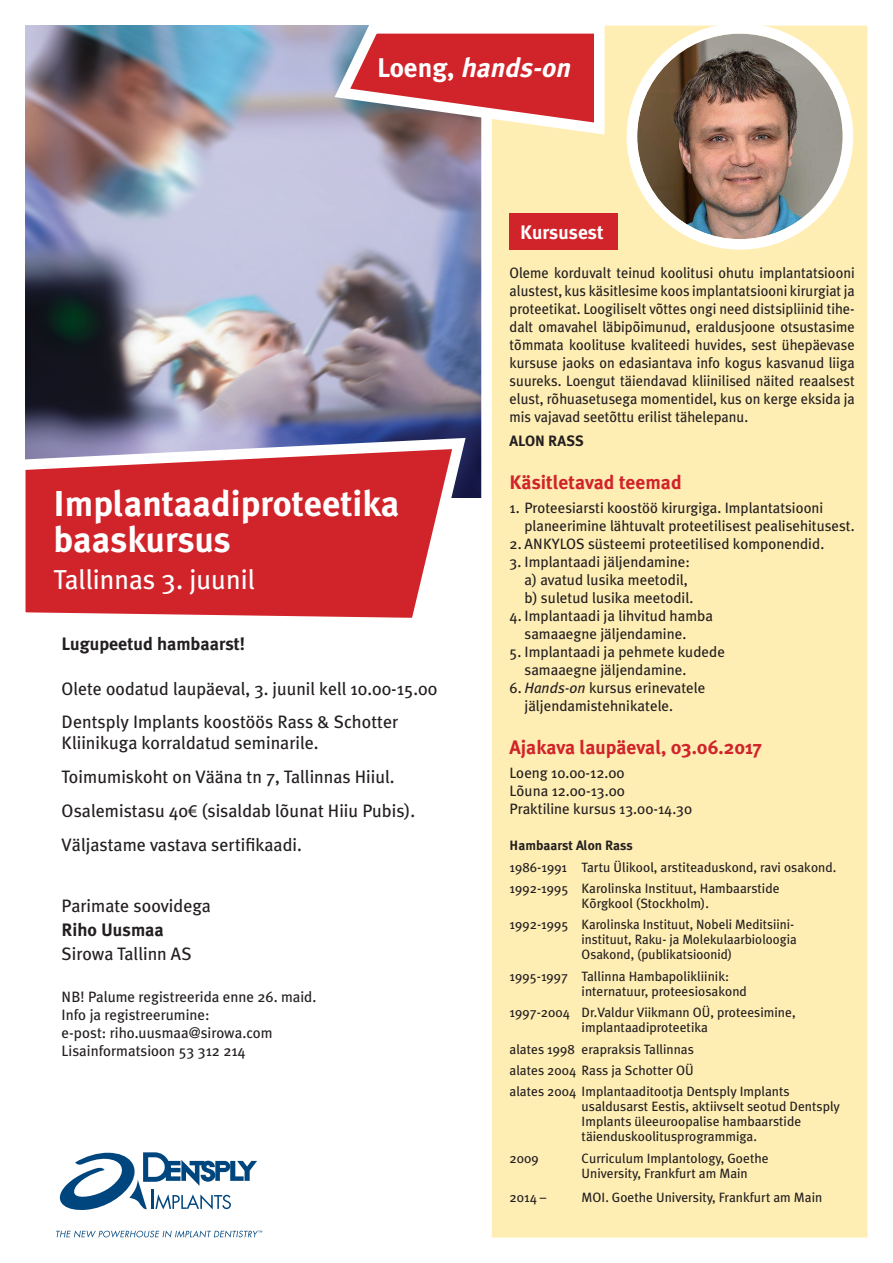
<style>
.page{position:relative;width:893px;height:1263px;background:#fff}
.page>*{position:absolute;margin:0;border:0;box-sizing:border-box;transform-origin:0 0}
.t1{font:700 36px/36px "Meta Plus";color:#fff}
.t2{font:27.3px "Meta Plus";color:#fff}
.Paragraph_Style_2{font:italic 700 27px "Meta Plus";color:#fff}
.Paragraph_Style_1{font:700 19.5px "Meta Plus";color:#d1232a}
.Paragraph_Style_1-2{font:700 19.5px "Meta Plus";color:#fff}
.t3{font:18px/21px "Meta Plus";color:#231f20}
.t4{font:700 18px "Meta Plus";color:#231f20}
.t5{font:15px/18px "Meta Plus";color:#231f20}
.t6{font:15px/18px "Meta Plus";color:#231f20;text-align:justify;scale:.96 1}
.t7{font:700 15px "Meta Plus";color:#231f20}
.t8{font:13.5px/15px "Meta Plus";color:#231f20}
.t9{font:700 13.5px "Meta Plus";color:#231f20}
.t10{font:italic 4.5px "Futura Std";color:#00467e}
.s1{font-style:normal}
.s2{font-family:"Myriad Pro"}
.s3{font-style:italic}
</style>
<div class="page">
<img style="left:26px;top:26px;width:450px;height:472px">
<svg style="left:25px;top:431px;width:447px;height:187px;background:#cd4a54"></svg>
<div style="left:476px;top:25px;width:392px;height:1213px;background:#ffeeb4"></div>
<div style="left:510px;top:214px;width:108px;height:36px;background:#d1232a"></div>
<img style="left:637px;top:34px;width:206px;height:205px;border-radius:103px">
<div style="left:627px;top:23px;width:226px;height:227px;border:10px solid #fff;border-radius:50%"></div>
<svg style="left:60px;top:1152px;width:197px;height:58px"></svg>
<svg style="left:56px;top:1230px;width:202px;height:7px"></svg>
<svg style="left:327px;top:25px;width:284px;height:116px"></svg>
<p class="Paragraph_Style_2" style="left:377px;top:52px;width:201px"><span class="s1">Lo e n g,</span> hands-on</p>
<p class="t1" style="left:54px;top:485px;width:347px">Implantaadiproteetika baaskursus</p>
<p class="t2" style="left:54px;top:563px;width:203px">Tallinnas 3. juunil</p>
<p class="t4" style="left:62px;top:633px;width:185px">Lugupeetud hambaarst!</p>
<p class="t3" style="left:62px;top:678px;width:377px">Olete oodatud laupäeval, 3. juunil kell 10.00-15.00</p>
<p class="t3" style="left:62px;top:711px;width:338px">Dentsply Implants koostöös Rass &amp; Schotter<br>Kliinikuga korraldatud seminarile.</p>
<p class="t3" style="left:62px;top:766px;width:335px">Toimumiskoht on Vääna tn 7, Tallinnas Hiiul.</p>
<p class="t3" style="left:62px;top:800px;width:355px">Osalemistasu 40<span class="s2">€</span> (sisaldab lõunat Hiiu Pubis).</p>
<p class="t3" style="left:62px;top:834px;width:242px">Väljastame vastava sertifikaadi.</p>
<p class="t3" style="left:62px;top:895px;width:151px">Parimate soovidega</p>
<p class="t4" style="left:62px;top:919px;width:104px">Riho Uusmaa</p>
<p class="t3" style="left:62px;top:943px;width:132px">Sirowa Tallinn AS</p>
<p class="t5" style="left:62px;top:987px;width:256px">NB! Palume registreerida enne 26. maid.</p>
<p class="t5" style="left:62px;top:1005px;width:150px">Info ja registreerumine:</p>
<p class="t5" style="left:62px;top:1023px;width:213px">e-post: riho.uusmaa@sirowa.com</p>
<p class="t5" style="left:62px;top:1041px;width:185px">Lisainformatsioon 53 312 214</p>
<p class="t10" style="left:258px;top:1230px;width:6px">™</p>
<p class="Paragraph_Style_1-2" style="left:520px;top:221px;width:85px">Kursusest</p>
<p class="t6" style="left:510px;top:264px;width:361px">Oleme korduvalt teinud koolitusi ohutu implantatsiooni alustest, kus käsitlesime koos implantatsiooni kirurgiat ja proteetikat. Loogiliselt võttes ongi need distsipliinid tihe&shy;dalt omavahel läbipõimunud, eraldusjoone otsustasime tõmmata koolituse kvaliteedi huvides, sest ühepäevase kursuse jaoks on edasiantava info kogus kasvanud liiga suureks. Loengut täiendavad kliinilised näited reaalsest elust, rõhuasetusega momentidel, kus on kerge eksida ja mis vajavad seetõttu erilist tähelepanu.</p>
<p class="t7" style="left:510px;top:432px;width:76px">ALON RASS</p>
<p class="Paragraph_Style_1" style="left:510px;top:471px;width:174px">Käsitletavad teemad</p>
<p class="t5" style="left:524px;top:499px;width:332px;text-indent:-15px">1. Proteesiarsti koostöö kirurgiga. Implantatsiooni planeerimine lähtuvalt proteetilisest pealisehitusest.</p>
<p class="t5" style="left:510px;top:535px;width:316px">2. ANKYLOS süsteemi proteetilised komponendid.</p>
<p class="t5" style="left:524px;top:553px;width:170px;text-indent:-15px">3. Implantaadi jäljendamine: a) avatud lusika meetodil, b) suletud lusika meetodil.</p>
<p class="t5" style="left:524px;top:607px;width:190px;text-indent:-15px">4. Implantaadi ja lihvitud hamba samaaegne jäljendamine.</p>
<p class="t5" style="left:524px;top:643px;width:202px;text-indent:-15px">5. Implantaadi ja pehmete kudede samaaegne jäljendamine.</p>
<p class="t5" style="left:524px;top:679px;width:182px;text-indent:-15px">6. <span class="s3">Hands-on</span> kursus erinevatele jäljendamistehnikatele.</p>
<p class="Paragraph_Style_1" style="left:510px;top:735px;width:254px">Ajakava laupäeval, 03.06.2017</p>
<p class="t5" style="left:510px;top:763px;width:116px">Loeng 10.00-12.00</p>
<p class="t5" style="left:510px;top:781px;width:117px">Lõuna 12.00-13.00</p>
<p class="t5" style="left:510px;top:799px;width:184px">Praktiline kursus 13.00-14.30</p>
<p class="t9" style="left:510px;top:838px;width:125px">Hambaarst Alon Rass</p>
<p class="t8" style="left:510px;top:859px;width:328px">1986-1991 Tartu Ülikool, arstiteaduskond, ravi osakond.</p>
<p class="t8" style="left:510px;top:881px;width:272px;text-align:center">1992-1995 Karolinska Instituut, Hambaarstide<br>Kõrgkool (Stockholm).</p>
<p class="t8" style="left:582px;top:917px;width:216px;text-indent:-72px">1992-1995 Karolinska Instituut, Nobeli Meditsiini-- instituut, Raku- ja Molekulaarbioloogia<br>Osakond, (publikatsioonid)</p>
<p class="t8" style="left:582px;top:968px;width:167px;text-indent:-72px">1995-1997 Tallinna Hambapolikliinik: internatuur, proteesiosakond</p>
<p class="t8" style="left:582px;top:1005px;width:215px;text-indent:-72px">1997-2004 Dr.Valdur Viikmann OÜ, proteesimine, implantaadiproteetika</p>
<p class="t8" style="left:510px;top:1041px;width:186px">alates 1998 erapraksis Tallinnas</p>
<p class="t8" style="left:510px;top:1063px;width:186px">alates 2004 Rass ja Schotter OÜ</p>
<p class="t8" style="left:582px;top:1084px;width:260px;text-indent:-72px">alates 2004 Implantaaditootja Dentsply Implants usaldusarst Eestis, aktiivselt seotud Dentsply Implants üleeuroopalise hambaarstide täienduskoolitusprogrammiga.</p>
<p class="t8" style="left:510px;top:1150px;width:31px">2009</p>
<p class="t8" style="left:582px;top:1150px;width:188px">Curriculum Implantology, Goethe<br>University, Frankfurt am Main</p>
<p class="t8" style="left:510px;top:1190px;width:38px">2014 –</p>
<p class="t8" style="left:582px;top:1190px;width:242px">MOI. Goethe University, Frankfurt am Main</p>
</div>
